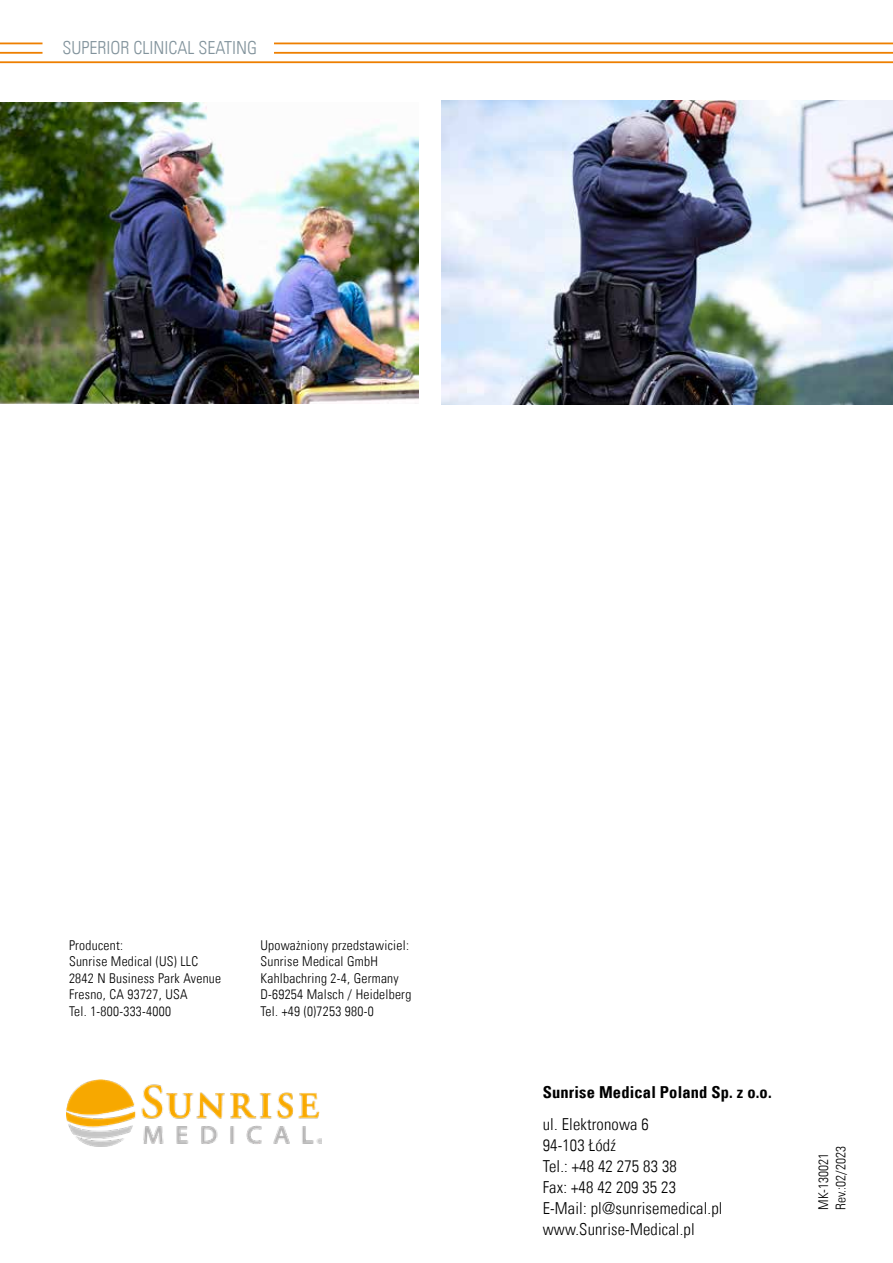
<style>
.page{position:relative;width:893px;height:1263px;background:#fff}
.page>*{position:absolute;margin:0;border:0;box-sizing:border-box;transform-origin:0 0}
.t1{font:18px "Univers Com 47 Light Cond";color:#82939c}
.t2{font:16.5px/21px "Univers Com 47 Light Cond";letter-spacing:.01em;color:#000}
.t3{font:16.5px "Univers Com 67 Bold Cond";letter-spacing:.01em;color:#000}
.t4{font:13.5px/16.5px "Univers Com 47 Light Cond";letter-spacing:.02em;color:#000}
.t5{font:13.5px/17px "Univers Com 47 Light Cond";color:#000}
</style>
<div class="page">
<hr style="left:274px;top:52px;width:619px;height:2px;background:#ee7f00">
<hr style="left:0;top:61px;width:893px;height:2px;background:#ee7f00">
<hr style="left:274px;top:43px;width:619px;height:1px;background:#ee7f00">
<hr style="left:0;top:52px;width:43px;height:2px;background:#ee7f00">
<hr style="left:0;top:43px;width:43px;height:1px;background:#ee7f00">
<img style="left:0;top:102px;width:418px;height:302px">
<img style="left:442px;top:101px;width:451px;height:303px">
<img style="left:67px;top:1080px;width:255px;height:66px">
<h1 class="t1" style="left:63px;top:37px;width:196px">SUPERIOR CLINICAL SEATING</h1>
<p class="t4" style="left:69px;top:936px;width:154px">Producent:<br>Sunrise Medical (US) LLC<br>2842 N Business Park Avenue<br>Fresno, CA 93727, USA<br>Tel. 1-800-333-4000</p>
<p class="t4" style="left:260px;top:936px;width:152px">Upoważniony przedstawiciel:<br>Sunrise Medical GmbH<br>Kahlbachring 2-4, Germany<br>D-69254 Malsch / Heidelberg<br>Tel. +49 (0)7253 980-0</p>
<p class="t3" style="left:543px;top:1082px;width:230px">Sunrise Medical Poland Sp. z o.o.</p>
<p class="t2" style="left:543px;top:1114px;width:181px">ul. Elektronowa 6<br>94-103 Łódź<br>Tel.: +48 42 275 83 38<br>Fax: +48 42 209 35 23<br>E-Mail: pl@sunrisemedical.pl www.Sunrise-Medical.pl</p>
<p class="t5" style="left:815px;top:1210px;width:65px;rotate:-90deg">MK-130021<br>Rev.:02/2023</p>
</div>
